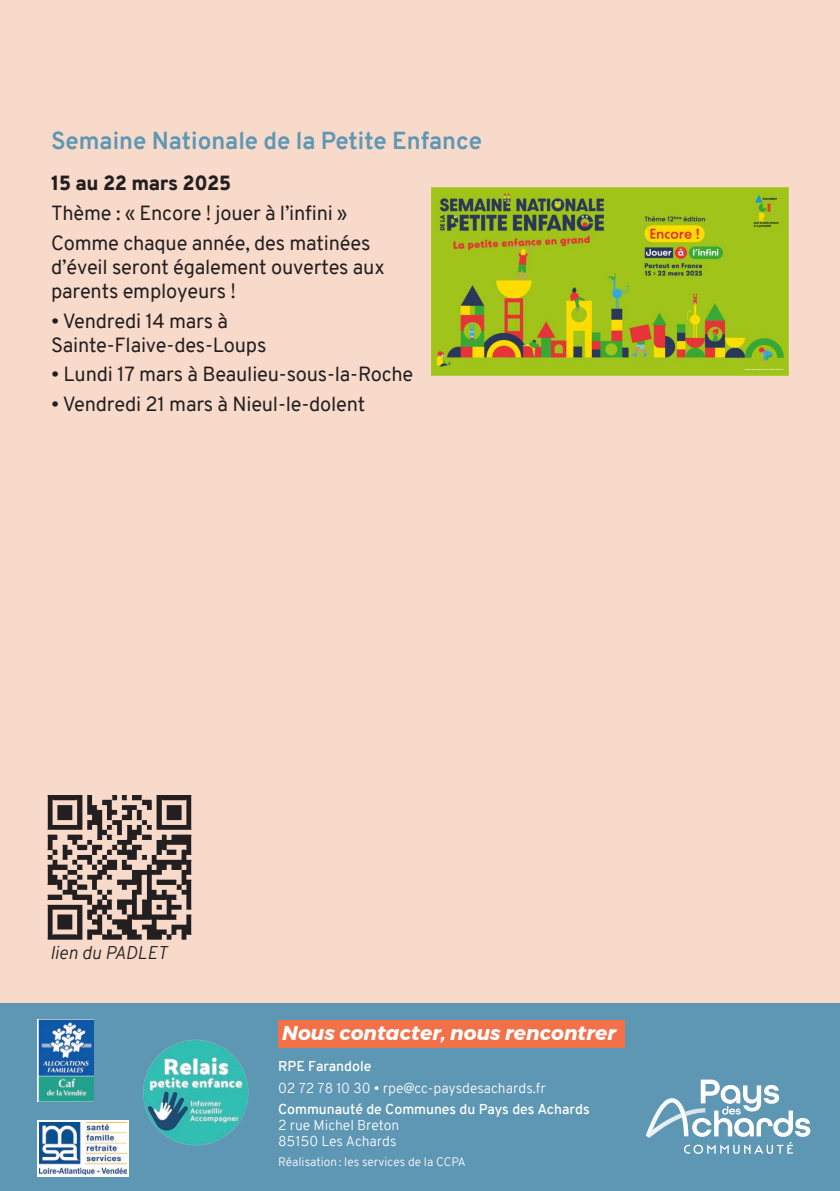
<style>
.page{position:relative;width:840px;height:1191px;background:#fff}
.page>*{position:absolute;margin:0;border:0;box-sizing:border-box;transform-origin:0 0}
.SOUS_TITRE{font:700 24px "Overpass";color:#5e97b4}
.Texte_Courant{font:20px/24px "Overpass";letter-spacing:-.01em;color:#231f20}
.t1{font:italic 700 20px "Montserrat";color:#fff}
.Texte_Courant-2{font:900 20px "Overpass";letter-spacing:-.02em;color:#231f20}
.Texte_Courant-3{font:italic 300 18px "Overpass";color:#231f20}
.t2{font:300 14px/16px "Overpass";color:#fff}
.t3{font:600 14px "Overpass";color:#fff}
.Texte_1re_PARTIE{font:300 12px "Overpass";color:#fff}
</style>
<div class="page">
<div style="left:0;top:0;width:839px;height:1191px;background:#f8daca"></div>
<img style="left:47px;top:795px;width:145px;height:145px">
<div style="left:0;top:1003px;width:839px;height:188px;background:#5e97b4"></div>
<img style="left:37px;top:1019px;width:56px;height:82px">
<div style="left:37px;top:1120px;width:92px;height:56px;background:#fff"></div>
<img style="left:39px;top:1122px;width:88px;height:52px">
<img style="left:143px;top:1039px;width:106px;height:107px">
<div style="left:278px;top:1020px;width:346px;height:28px;background:#f37149"></div>
<svg style="left:645px;top:1098px;width:38px;height:40px"></svg>
<svg style="left:649px;top:1113px;width:32px;height:25px"></svg>
<svg style="left:683px;top:1079px;width:126px;height:74px"></svg>
<img style="left:431px;top:188px;width:357px;height:187px">
<p class="SOUS_TITRE" style="left:51px;top:124px;width:432px">Semaine Nationale de la Petite Enfance</p>
<p class="Texte_Courant-2" style="left:51px;top:169px;width:181px">15 au 22 mars 2025</p>
<p class="Texte_Courant" style="left:51px;top:201px;width:298px">Thème : « Encore ! jouer à l’infini »</p>
<p class="Texte_Courant" style="left:51px;top:231px;width:335px">Comme chaque année, des matinées d’éveil seront également ouvertes aux parents employeurs !</p>
<p class="Texte_Courant" style="left:51px;top:309px;width:217px">• Vendredi 14 mars à<br>Sainte-Flaive-des-Loups</p>
<p class="Texte_Courant" style="left:51px;top:362px;width:363px">• Lundi 17 mars à Beaulieu-sous-la-Roche</p>
<p class="Texte_Courant" style="left:51px;top:392px;width:315px">• Vendredi 21 mars à Nieul-le-dolent</p>
<p class="Texte_Courant-3" style="left:50px;top:940px;width:119px">lien du PADLET</p>
<p class="t1" style="left:282px;top:1016px;width:335px">Nous contacter, nous rencontrer</p>
<p class="t3" style="left:278px;top:1056px;width:95px">RPE Farandole</p>
<p class="t2" style="left:278px;top:1079px;width:269px">02 72 78 10 30 • rpe@cc-paysdesachards.fr</p>
<p class="t3" style="left:278px;top:1099px;width:313px">Communauté de Communes du Pays des Achards</p>
<p class="t2" style="left:278px;top:1117px;width:123px">2 rue Michel Breton<br>85150 Les Achards</p>
<p class="Texte_1re_PARTIE" style="left:278px;top:1153px;width:189px">Réalisation: les services de la CCPA</p>
</div>
